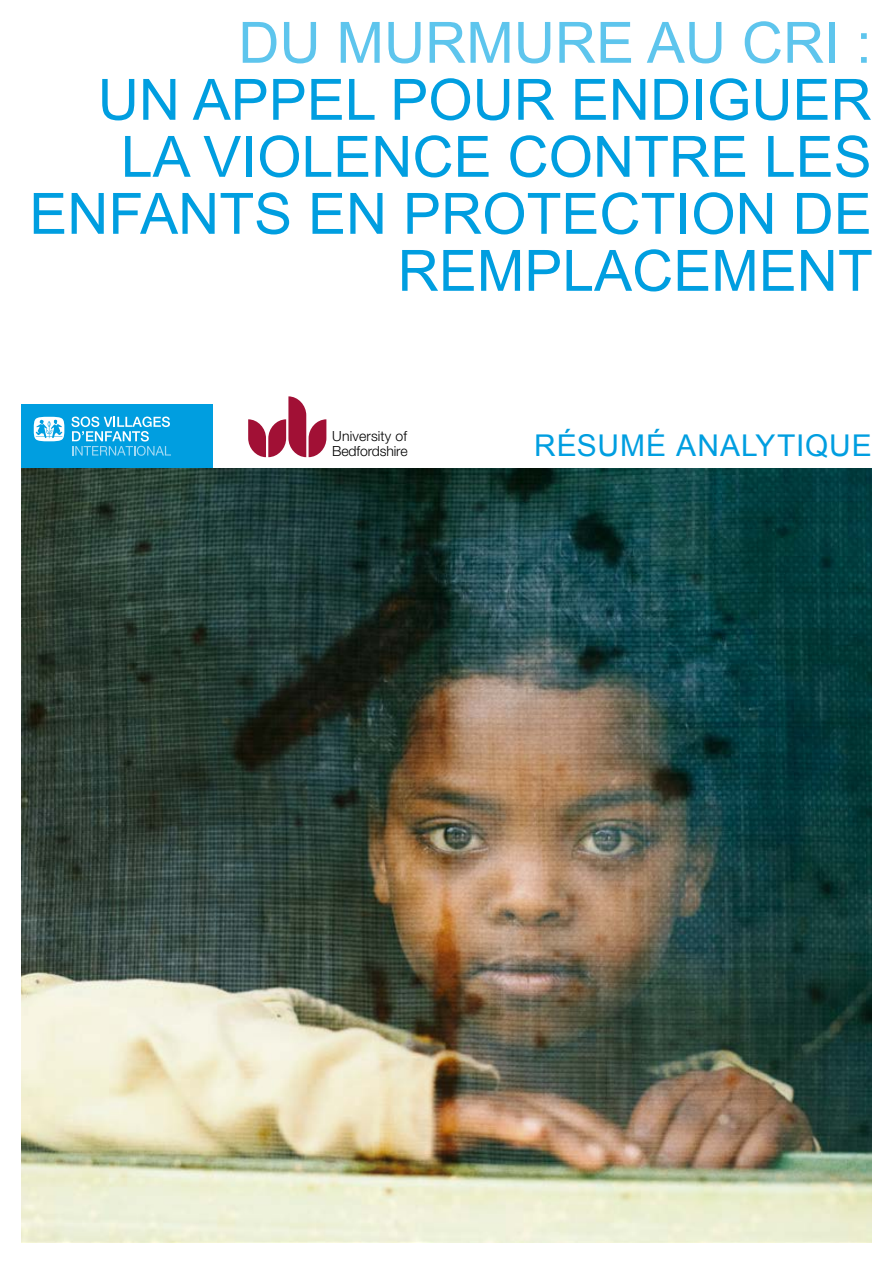
<style>
.page{position:relative;width:893px;height:1263px;background:#fff}
.page>*{position:absolute;margin:0;border:0;box-sizing:border-box;transform-origin:0 0}
.t1{font:57px/57px "Arial";color:#009ee0;text-align:right}
.t2{font:57px "Arial";color:#5ec5ed}
.t3{font:30px "Arial";letter-spacing:.03em;color:#009ee0}
.t4{font:300 13.95px/14.5px "Helvetica Neue LT Pro";letter-spacing:-.01em;color:#000}
</style>
<div class="page">
<div style="left:21px;top:404px;width:192px;height:64px;background:#009ee0"></div>
<svg style="left:34px;top:417px;width:30px;height:24px"></svg>
<svg style="left:71px;top:417px;width:100px;height:39px"></svg>
<svg style="left:248px;top:396px;width:78px;height:61px"></svg>
<img style="left:21px;top:468px;width:851px;height:774px">
<p class="t2" style="left:238px;top:5px;width:635px">DU MURMURE AU CRI :</p>
<p class="t1" style="left:29px;top:72px;width:845px">UN APPEL POUR ENDIGUER<br>LA VIOLENCE CONTRE LES<br>ENFANTS EN PROTECTION DE<br>REMPLACEMENT</p>
<p class="t4" style="left:332px;top:428px;width:77px">University of<br>Bedfordshire</p>
<p class="t3" style="left:534px;top:425px;width:339px">RÉSUMÉ ANALYTIQUE</p>
</div>
